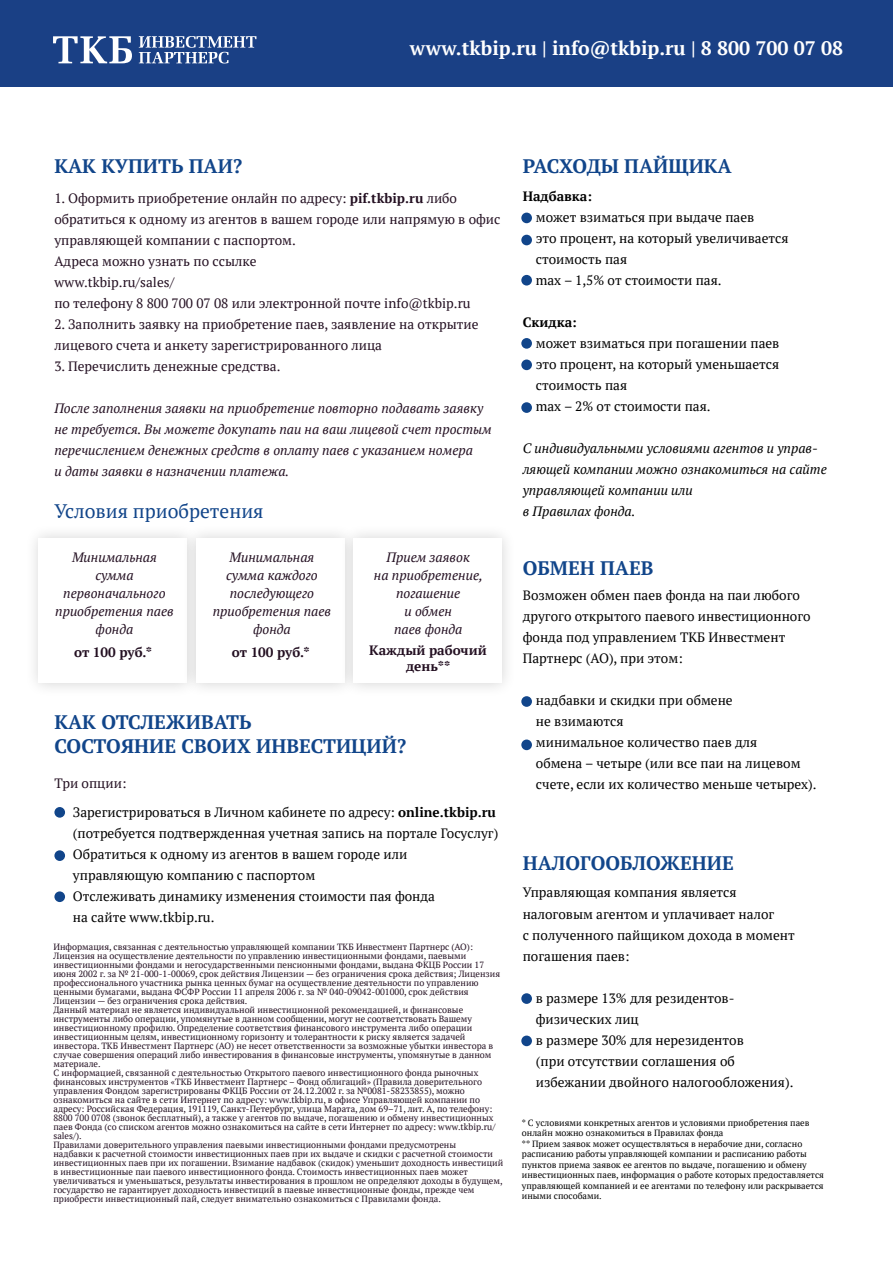
<style>
.page{position:relative;width:893px;height:1263px;background:#fff}
.page>*{position:absolute;margin:0;border:0;box-sizing:border-box;transform-origin:0 0}
.t1{font:700 19.5px/24px "PT Serif";color:#11458a}
.t2{font:700 19.5px "PT Serif";color:#fff}
.t3{font:19.5px "PT Serif";color:#11458a}
.t4{font:13.5px/21px "PT Serif";color:#000}
.t5{font:13.5px/21px "PT Serif";color:#230f21}
.t6{font:italic 13.5px/18px "PT Serif";color:#230f21;text-align:center}
.t7{font:italic 13.5px/21px "PT Serif";color:#000}
.t8{font:700 13.5px/16.5px "PT Serif";color:#230f21;text-align:center}
.t9{font:700 13.5px "PT Serif";color:#000}
.t10{font:9px/9px "PT Serif";color:#230f21}
.t11{font:9px/10.5px "PT Serif";color:#000}
.s1{font-weight:700}
.s2{color:#230f21}
</style>
<div class="page">
<div style="left:0;top:0;width:893px;height:86px;background:#1a4085"></div>
<svg style="left:139px;top:36px;width:117px;height:27px"></svg>
<svg style="left:53px;top:36px;width:79px;height:27px"></svg>
<div style="left:24px;top:524px;width:178px;height:174px;background:#000;opacity:.17"></div>
<div style="left:39px;top:538px;width:148px;height:145px;background:#fff"></div>
<div style="left:182px;top:524px;width:177px;height:174px;background:#000;opacity:.17"></div>
<div style="left:196px;top:538px;width:149px;height:145px;background:#fff"></div>
<div style="left:339px;top:524px;width:178px;height:174px;background:#000;opacity:.17"></div>
<div style="left:354px;top:538px;width:148px;height:145px;background:#fff"></div>
<div style="left:54px;top:807px;width:11px;height:11px;background:#11458a;border-radius:50%"></div>
<div style="left:54px;top:850px;width:11px;height:11px;background:#11458a;border-radius:50%"></div>
<div style="left:54px;top:891px;width:11px;height:11px;background:#11458a;border-radius:50%"></div>
<div style="left:521px;top:213px;width:11px;height:10px;background:#11458a;border-radius:50%"></div>
<div style="left:521px;top:235px;width:11px;height:10px;background:#11458a;border-radius:50%"></div>
<div style="left:521px;top:275px;width:11px;height:11px;background:#11458a;border-radius:50%"></div>
<div style="left:521px;top:338px;width:11px;height:11px;background:#11458a;border-radius:50%"></div>
<div style="left:521px;top:359px;width:11px;height:11px;background:#11458a;border-radius:50%"></div>
<div style="left:521px;top:402px;width:11px;height:11px;background:#11458a;border-radius:50%"></div>
<div style="left:521px;top:696px;width:11px;height:11px;background:#11458a;border-radius:50%"></div>
<div style="left:521px;top:739px;width:11px;height:11px;background:#11458a;border-radius:50%"></div>
<div style="left:521px;top:993px;width:11px;height:11px;background:#11458a;border-radius:50%"></div>
<div style="left:521px;top:1035px;width:11px;height:11px;background:#11458a;border-radius:50%"></div>
<h1 class="t1" style="left:54px;top:154px;width:190px">КАК КУПИТЬ ПАИ?</h1>
<h1 class="t2" style="left:410px;top:35px;width:435px">www.tkbip.ru | info@tkbip.ru | 8 800 700 07 08</h1>
<h1 class="t1" style="left:523px;top:154px;width:211px">РАСХОДЫ ПАЙЩИКА</h1>
<p class="t5" style="left:54px;top:188px;width:448px">1. Оформить приобретение онлайн по адресу: <span class="s1">pif.tkbip.ru</span> либо обратиться к одному из агентов в вашем городе или напрямую в офис управляющей компании с паспортом.<br>Адреса можно узнать по ссылке<br>www.tkbip.ru/sales/<br>по телефону 8 800 700 07 08 или электронной почте info@tkbip.ru</p>
<h2 class="t5" style="left:54px;top:314px;width:426px">2. Заполнить заявку на приобретение паев, заявление на открытие лицевого счета и анкету зарегистрированного лица</h2>
<h2 class="t5" style="left:54px;top:356px;width:228px">3. Перечислить денежные средства.</h2>
<h2 class="t6" style="left:54px;top:398px;width:439px;line-height:21px;text-align:left">После заполнения заявки на приобретение повторно подавать заявку не требуется. Вы можете докупать паи на ваш лицевой счет простым перечислением денежных средств в оплату паев с указанием номера<br>и даты заявки в назначении платежа.</h2>
<h1 class="t3" style="left:54px;top:499px;width:211px">Условия приобретения</h1>
<h2 class="t6" style="left:55px;top:548px;width:120px">Минимальная сумма первоначального приобретения паев фонда</h2>
<h2 class="t8" style="left:74px;top:643px;width:79px">от 100 руб.*</h2>
<h2 class="t6" style="left:213px;top:548px;width:120px">Минимальная сумма каждого последующего приобретения паев фонда</h2>
<h2 class="t8" style="left:232px;top:643px;width:79px">от 100 руб.*</h2>
<h2 class="t6" style="left:374px;top:548px;width:110px">Прием заявок<br>на приобретение, погашение<br>и обмен<br>паев фонда</h2>
<h2 class="t8" style="left:369px;top:642px;width:119px">Каждый рабочий день**</h2>
<h1 class="t1" style="left:54px;top:709px;width:353px">КАК ОТСЛЕЖИВАТЬ<br>СОСТОЯНИЕ СВОИХ ИНВЕСТИЦИЙ?</h1>
<h2 class="t4" style="left:73px;top:769px;width:425px;line-height:29.2px;text-indent:-19px"><span class="s2">Три опции:<br></span>Зарегистрироваться в Личном кабинете по адресу: <span class="s1">online.tkbip.ru</span></h2>
<h2 class="t4" style="left:73px;top:823px;width:427px">(потребуется подтвержденная учетная запись на портале Госуслуг)<br>Обратиться к одному из агентов в вашем городе или управляющую компанию с паспортом<br>Отслеживать динамику изменения стоимости пая фонда<br>на сайте www.tkbip.ru.</h2>
<p class="t10" style="left:53px;top:942px;width:451px">Информация, связанная с деятельностью управляющей компании ТКБ Инвестмент Партнерс (АО):<br>Лицензия на осуществление деятельности по управлению инвестиционными фондами, паевыми инвестиционными фондами и негосударственными пенсионными фондами, выдана ФКЦБ России 17 июня 2002 г. за № 21-000-1-00069, срок действия Лицензии — без ограничения срока действия; Лицензия профессионального участника рынка ценных бумаг на осуществление деятельности по управлению ценными бумагами, выдана ФСФР России 11 апреля 2006 г. за № 040-09042-001000, срок действия Лицензии — без ограничения срока действия.<br>Данный материал не является индивидуальной инвестиционной рекомендацией, и финансовые инструменты либо операции, упомянутые в данном сообщении, могут не соответствовать Вашему инвестиционному профилю. Определение соответствия финансового инструмента либо операции инвестиционным целям, инвестиционному горизонту и толерантности к риску является задачей инвестора. ТКБ Инвестмент Партнерс (АО) не несет ответственности за возможные убытки инвестора в случае совершения операций либо инвестирования в финансовые инструменты, упомянутые в данном материале.<br>С информацией, связанной с деятельностью Открытого паевого инвестиционного фонда рыночных финансовых инструментов «ТКБ Инвестмент Партнерс – Фонд облигаций» (Правила доверительного управления Фондом зарегистрированы ФКЦБ России от 24.12.2002 г. за №0081-58233855), можно ознакомиться на сайте в сети Интернет по адресу: www.tkbip.ru, в офисе Управляющей компании по адресу: Российская Федерация, 191119, Санкт-Петербург, улица Марата, дом 69–71, лит. А, по телефону:<br>8800 700 0708 (звонок бесплатный), а также у агентов по выдаче, погашению и обмену инвестиционных паев Фонда (со списком агентов можно ознакомиться на сайте в сети Интернет по адресу: www.tkbip.ru/ sales/).<br>Правилами доверительного управления паевыми инвестиционными фондами предусмотрены<br>надбавки к расчетной стоимости инвестиционных паев при их выдаче и скидки с расчетной стоимости инвестиционных паев при их погашении. Взимание надбавок (скидок) уменьшит доходность инвестиций в инвестиционные паи паевого инвестиционного фонда. Стоимость инвестиционных паев может увеличиваться и уменьшаться, результаты инвестирования в прошлом не определяют доходы в будущем, государство не гарантирует доходность инвестиций в паевые инвестиционные фонды, прежде чем приобрести инвестиционный пай, следует внимательно ознакомиться с Правилами фонда.</p>
<h2 class="t9" style="left:523px;top:187px;width:71px">Надбавка:</h2>
<h2 class="t4" style="left:536px;top:206px;width:254px">может взиматься при выдаче паев<br>это процент, на который увеличивается стоимость пая<br>max – 1,5% от стоимости пая.</h2>
<h2 class="t9" style="left:523px;top:313px;width:56px">Скидка:</h2>
<h2 class="t4" style="left:536px;top:332px;width:245px">может взиматься при погашении паев это процент, на который уменьшается стоимость пая<br>max – 2% от стоимости пая.</h2>
<h2 class="t7" style="left:523px;top:437px;width:306px">С индивидуальными условиями агентов и управ&shy;ляющей компании можно ознакомиться на сайте управляющей компании или<br>в Правилах фонда.</h2>
<h1 class="t1" style="left:523px;top:556px;width:132px">ОБМЕН ПАЕВ</h1>
<h2 class="t4" style="left:523px;top:585px;width:289px">Возможен обмен паев фонда на паи любого другого открытого паевого инвестиционного фонда под управлением ТКБ Инвестмент Партнерс (АО), при этом:</h2>
<h2 class="t4" style="left:536px;top:690px;width:282px">надбавки и скидки при обмене<br>не взимаются<br>минимальное количество паев для<br>обмена – четыре (или все паи на лицевом счете, если их количество меньше четырех).</h2>
<h1 class="t1" style="left:523px;top:850px;width:213px">НАЛОГООБЛОЖЕНИЕ</h1>
<h2 class="t4" style="left:523px;top:882px;width:274px">Управляющая компания является налоговым агентом и уплачивает налог<br>с полученного пайщиком дохода в момент погашения паев:</h2>
<h2 class="t4" style="left:536px;top:987px;width:259px">в размере 13% для резидентов&shy;физических лиц<br>в размере 30% для нерезидентов<br>(при отсутствии соглашения об избежании двойного налогообложения).</h2>
<p class="t11" style="left:522px;top:1117px;width:304px">* С условиями конкретных агентов и условиями приобретения паев онлайн можно ознакомиться в Правилах фонда<br>** Прием заявок может осуществляться в нерабочие дни, согласно расписанию работы управляющей компании и расписанию работы пунктов приема заявок ее агентов по выдаче, погашению и обмену инвестиционных паев, информация о работе которых предоставляется управляющей компанией и ее агентами по телефону или раскрывается иными способами.</p>
</div>
